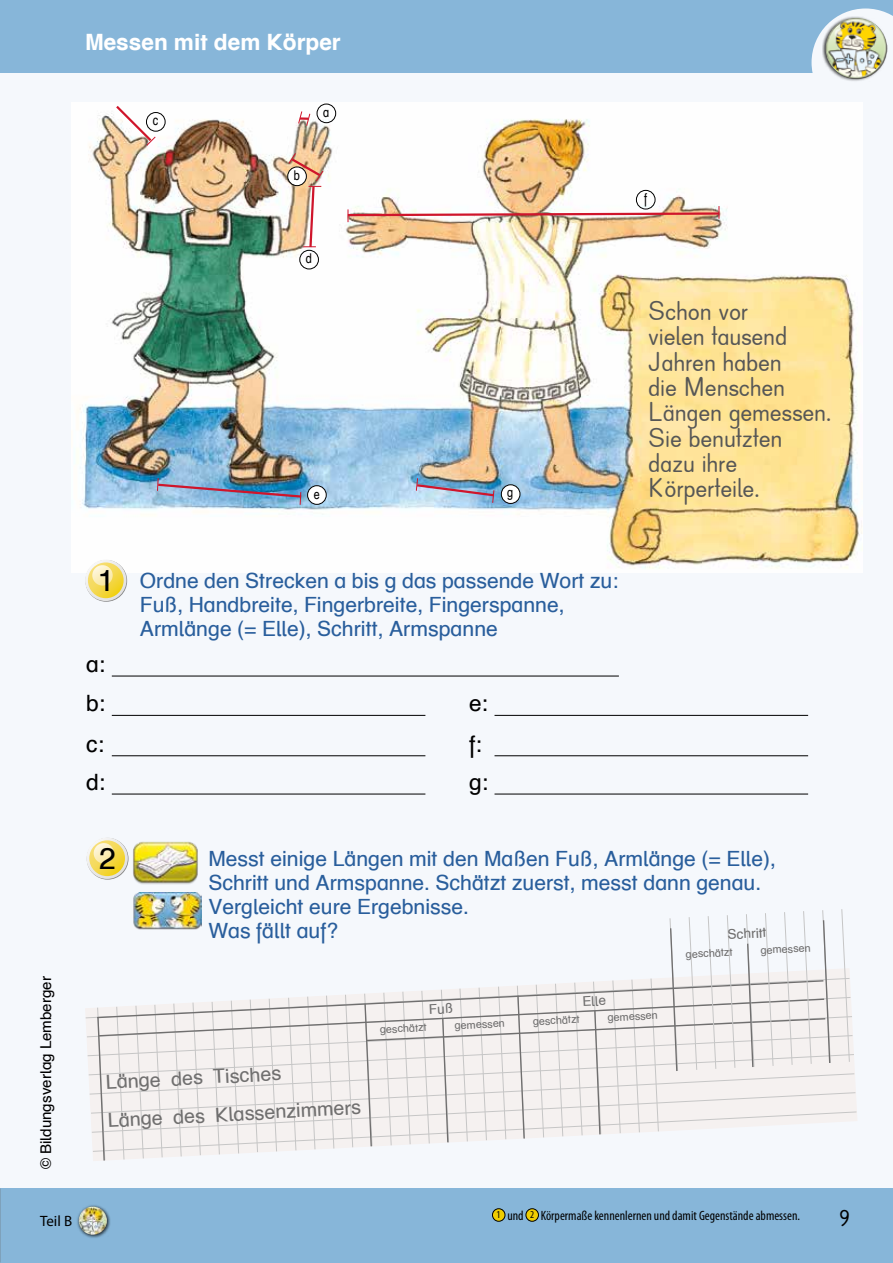
<style>
.page{position:relative;width:893px;height:1263px;background:#f5f8fc}
.page>*{position:absolute;margin:0;border:0;box-sizing:border-box;transform-origin:0 0}
.t1{font:30px "Schulbuch Nord OE Roman";color:#000}
.t2{font:300 27px/25.2px "Fara Rund";color:#575756}
.t3{font:22.5px "Schulbuch Nord OE Bold";color:#fff}
.t4{font:22.5px/39.3px "Schulbuch Nord OE Roman";color:#000}
.t5{font:22.5px "Schuschri 95 0";color:#000}
.t6{font:21px/24px "Schulbuch Nord OE Roman";color:#295e9c}
.t7{font:19.5px/38.2px "Schulbuch Nord OE Roman";color:#706f6f}
.t8{font:15px "Schulbuch Nord OE Roman";color:#000}
.t9{font:15px "Myriad Pro";color:#000}
.t10{font:condensed 13.5px "Myriad Pro";color:#000}
.t11{font:13.5px "Schulbuch Nord OE Roman";color:#706f6f}
.t12{font:13.5px "Schulbuch Nord OE Roman";color:#000;scale:.8 1}
.t13{font:10.8px "Schulbuch Nord OE Roman";color:#706f6f}
.s1{font-size:10.5px}
</style>
<div class="page">
<div style="left:0;top:1189px;width:893px;height:74px;background:#87b6d9"></div>
<div style="left:0;top:0;width:893px;height:72px;background:#87b6d9"></div>
<svg style="left:811px;top:9px;width:82px;height:64px"></svg>
<div style="left:492px;top:1209px;width:13px;height:12px;background:#efcd00;border-radius:50%"></div>
<div style="left:492px;top:1208px;width:13px;height:13px;border:1px solid #000;border-radius:50%"></div>
<div style="left:526px;top:1209px;width:12px;height:12px;background:#efcd00;border-radius:50%"></div>
<div style="left:526px;top:1208px;width:13px;height:13px;border:1px solid #000;border-radius:50%"></div>
<div style="left:822px;top:16px;width:67px;height:66px;background:#000;opacity:.75"></div>
<img style="left:826px;top:18px;width:61px;height:61px;border-radius:31px">
<div style="left:76px;top:1204px;width:35px;height:34px;background:#000;opacity:.75"></div>
<img style="left:79px;top:1206px;width:28px;height:29px;border-radius:14px">
<img style="left:80px;top:103px;width:782px;height:470px">
<svg style="left:114px;top:103px;width:42px;height:43px"></svg>
<svg style="left:298px;top:111px;width:13px;height:16px"></svg>
<img style="left:156px;top:477px;width:148px;height:29px">
<svg style="left:288px;top:152px;width:36px;height:97px"></svg>
<img style="left:346px;top:206px;width:375px;height:16px">
<div style="left:146px;top:112px;width:19px;height:19px;border:1px solid #000;border-radius:50%"></div>
<div style="left:308px;top:486px;width:18px;height:18px;background:#fff;border-radius:50%"></div>
<div style="left:307px;top:485px;width:19px;height:20px;border:1px solid #000;border-radius:50%"></div>
<div style="left:300px;top:250px;width:19px;height:19px;border:1px solid #000;border-radius:50%"></div>
<div style="left:317px;top:104px;width:19px;height:19px;border:1px solid #000;border-radius:50%"></div>
<div style="left:288px;top:167px;width:18px;height:19px;background:#fff;border-radius:50%"></div>
<div style="left:287px;top:167px;width:20px;height:19px;border:1px solid #000;border-radius:50%"></div>
<div style="left:636px;top:190px;width:19px;height:19px;border:1px solid #000;border-radius:50%"></div>
<div style="left:501px;top:485px;width:19px;height:18px;background:#fff;border-radius:50%"></div>
<div style="left:501px;top:485px;width:19px;height:19px;border:1px solid #000;border-radius:50%"></div>
<img style="left:415px;top:477px;width:81px;height:27px">
<hr style="left:112px;top:676px;width:507px;height:1px;background:#000">
<hr style="left:112px;top:715px;width:313px;height:1px;background:#000">
<hr style="left:494px;top:715px;width:314px;height:1px;background:#000">
<hr style="left:112px;top:755px;width:313px;height:1px;background:#000">
<hr style="left:494px;top:755px;width:314px;height:1px;background:#000">
<hr style="left:112px;top:794px;width:313px;height:1px;background:#000">
<hr style="left:494px;top:794px;width:314px;height:1px;background:#000">
<svg style="left:85px;top:560px;width:42px;height:42px"></svg>
<svg style="left:85px;top:560px;width:41px;height:41px"></svg>
<svg style="left:88px;top:562px;width:36px;height:36px"></svg>
<svg style="left:92px;top:565px;width:21px;height:20px"></svg>
<svg style="left:87px;top:838px;width:42px;height:42px"></svg>
<svg style="left:86px;top:837px;width:42px;height:42px"></svg>
<svg style="left:89px;top:840px;width:36px;height:36px"></svg>
<svg style="left:94px;top:843px;width:20px;height:20px"></svg>
<img style="left:133px;top:841px;width:65px;height:44px">
<img style="left:133px;top:892px;width:69px;height:16px">
<svg style="left:85px;top:908px;width:772px;height:253px"></svg>
<p class="t3" style="left:85px;top:34px;width:257px">Messen mit dem Körper</p>
<p class="t12" style="left:153px;top:116px;width:8px">c</p>
<p class="t12" style="left:294px;top:170px;width:9px">b</p>
<p class="t12" style="left:323px;top:107px;width:9px">a</p>
<p class="t12" style="left:306px;top:254px;width:9px">d</p>
<p class="t12" style="left:314px;top:489px;width:9px">e</p>
<p class="t12" style="left:507px;top:487px;width:9px">g</p>
<p class="t12" style="left:644px;top:194px;width:5px">f</p>
<p class="t2" style="left:649px;top:299px;width:184px">Schon vor<br>vielen tausend<br>Jahren haben<br>die Menschen<br>Längen gemessen.<br>Sie benutzten dazu ihre<br>Körperteile.</p>
<h1 class="t1" style="left:98px;top:569px;width:18px">1</h1>
<p class="t4" style="left:86px;top:647px;width:21px">a: b:</p>
<p class="t6" style="left:140px;top:571px;width:480px">Ordne den Strecken a bis g das passende Wort zu:<br>Fuß, Handbreite, Fingerbreite, Fingerspanne,<br>Armlänge (= Elle), Schritt, Armspanne</p>
<p class="t4" style="left:469px;top:686px;width:20px">e:</p>
<p class="t4" style="left:86px;top:727px;width:19px">c:</p>
<p class="t4" style="left:469px;top:727px;width:14px">f:</p>
<p class="t4" style="left:86px;top:765px;width:21px">d:</p>
<p class="t4" style="left:469px;top:765px;width:21px">g:</p>
<p class="t8" style="left:40px;top:1169px;width:195px;rotate:-90deg">© Bildungsverlag Lemberger</p>
<p class="t9" style="left:40px;top:1213px;width:34px">Teil B</p>
<h1 class="t1" style="left:99px;top:847px;width:18px">2</h1>
<p class="t6" style="left:208px;top:849px;width:569px">Messt einige Längen mit den Maßen Fuß, Armlänge (= Elle), Schritt und Armspanne. Schätzt zuerst, messt dann genau.<br>Vergleicht eure Ergebnisse.<br>Was fällt auf?</p>
<p class="t11" style="left:727px;top:929px;width:40px;rotate:-3deg">Schritt</p>
<p class="t13" style="left:686px;top:950px;width:48px;rotate:-3deg">geschätzt</p>
<p class="t13" style="left:760px;top:946px;width:52px;rotate:-3deg">gemessen</p>
<p class="t11" style="left:582px;top:996px;width:25px;rotate:-3deg">Elle</p>
<p class="t13" style="left:380px;top:1025px;width:48px;rotate:-3deg">geschätzt</p>
<p class="t13" style="left:454px;top:1022px;width:52px;rotate:-3deg">gemessen</p>
<p class="t13" style="left:533px;top:1017px;width:48px;rotate:-3deg">geschätzt</p>
<p class="t13" style="left:607px;top:1013px;width:52px;rotate:-3deg">gemessen</p>
<p class="t7" style="left:105px;top:1065px;width:255px;rotate:-3deg">Länge des Tisches<br>Länge des Klassenzimmers</p>
<p class="t10" style="left:497px;top:1208px;width:305px"><span class="s1">1</span> und <span class="s1">2</span> Körpermaße kennenlernen und damit Gegenstände abmessen.</p>
<p class="t5" style="left:838px;top:1207px;width:14px">9</p>
</div>
